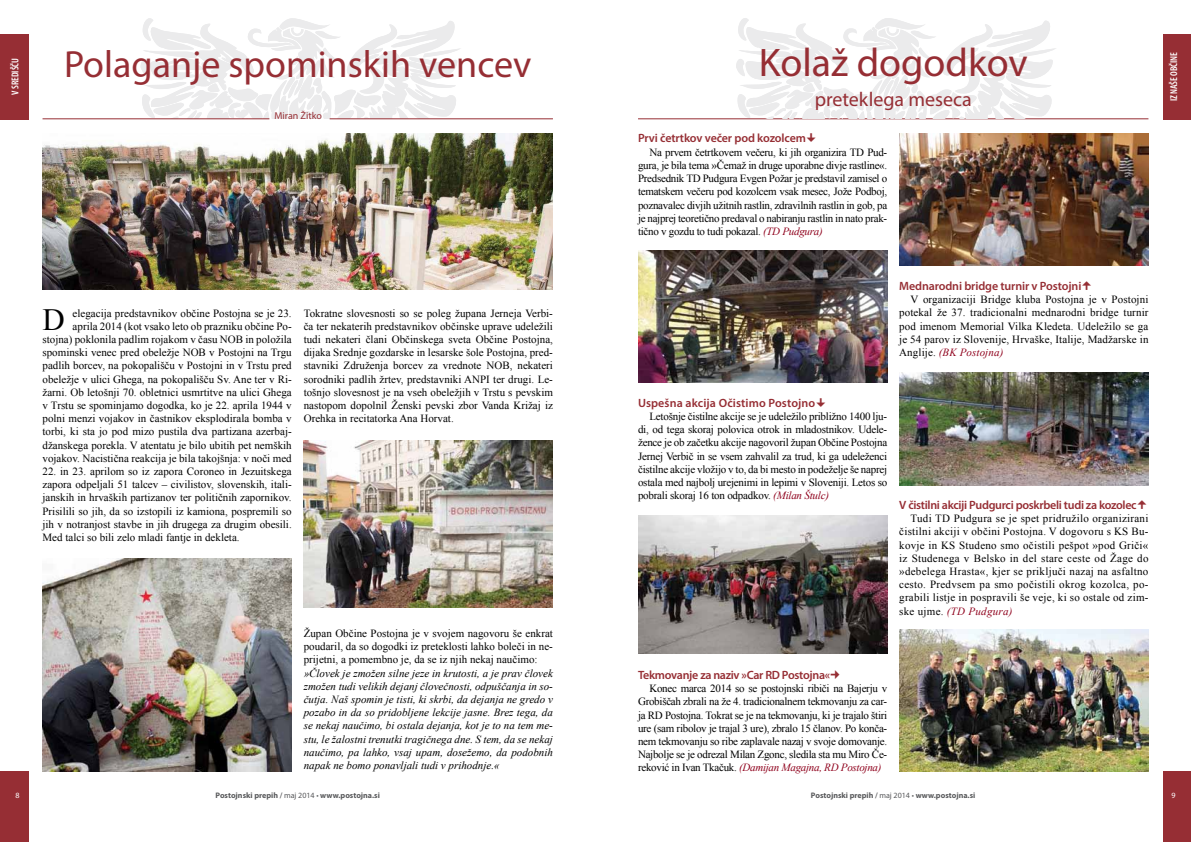
<style>
.page{position:relative;width:1191px;height:842px;background:#fff}
.page>*{position:absolute;margin:0;border:0;box-sizing:border-box;transform-origin:0 0}
.t1{font:40px "Myriad Pro";color:#962e34}
.t2{font:38px "Myriad Pro";color:#962e34}
.t3{font:30.9px "Times New Roman";color:#000}
.t4{font:20px "Myriad Pro";color:#962e34}
.t5{font:600 12px "Myriad Pro";letter-spacing:-.02em;color:#962e34}
.t6{font:600 12px "Myriad Pro";letter-spacing:.01em;color:#962e34}
.t7{font:11px/13.2px "Times New Roman";color:#000;text-align:justify}
.t8{font:italic 11px/13.2px "Times New Roman";color:#000;text-align:justify}
.t9{font:600 condensed 10px "Myriad Pro";letter-spacing:-.005em;color:#fff}
.t10{font:10px "Myriad Pro";color:#962e34}
.t11{font:700 8px "Myriad Pro";color:#58595b}
.t12{font:8px "Myriad Pro";color:#fff}
.s1{font-style:italic;color:#8f001c}
.s2{font-weight:600}
.s3{font-weight:400}
</style>
<div class="page">
<div style="left:0;top:771px;width:28px;height:71px;background:#962e34"></div>
<div style="left:1162px;top:771px;width:29px;height:71px;background:#962e34"></div>
<div style="left:1162px;top:34px;width:29px;height:85px;background:#962e34"></div>
<div style="left:0;top:34px;width:28px;height:85px;background:#962e34"></div>
<svg style="left:134px;top:18px;width:328px;height:101px"></svg>
<hr style="left:330px;top:119px;width:223px;height:1px;background:#962e34">
<hr style="left:638px;top:119px;width:510px;height:1px;background:#962e34">
<hr style="left:43px;top:119px;width:226px;height:1px;background:#962e34">
<img style="left:43px;top:133px;width:510px;height:156px">
<img style="left:43px;top:558px;width:249px;height:213px">
<img style="left:304px;top:441px;width:249px;height:166px">
<svg style="left:736px;top:18px;width:320px;height:100px"></svg>
<img style="left:899px;top:133px;width:249px;height:133px">
<img style="left:638px;top:250px;width:249px;height:133px">
<img style="left:899px;top:372px;width:249px;height:113px">
<img style="left:638px;top:515px;width:249px;height:138px">
<img style="left:899px;top:629px;width:249px;height:142px">
<p class="t9" style="left:10px;top:95px;width:38px;rotate:-90deg">V SREDIŠČU</p>
<h2 class="t2" style="left:64px;top:41px;width:469px">Polaganje spominskih vencev</h2>
<p class="t10" style="left:274px;top:109px;width:49px">Miran Žitko</p>
<p class="t7" style="left:43px;top:306px;width:251px;text-align:right">elegacija predstavnikov občine Postojna se je 23.<br>aprila 2014 (kot vsako leto ob prazniku občine Po&shy;stojna) poklonila padlim rojakom v času NOB in položila spominski venec pred obeležje NOB v Postojni na Trgu padlih borcev, na pokopališču v Postojni in v Trstu pred obeležje v ulici Ghega, na pokopališču Sv. Ane ter v Ri&shy;žarni. Ob letošnji 70. obletnici usmrtitve na ulici Ghega v Trstu se spominjamo dogodka, ko je 22. aprila 1944 v polni menzi vojakov in častnikov eksplodirala bomba v torbi, ki sta jo pod mizo pustila dva partizana azerbaj&shy;džanskega porekla. V atentatu je bilo ubitih pet nemških vojakov. Nacistična reakcija je bila takojšnja: v noči med</p>
<p class="t7" style="left:43px;top:464px;width:251px">22. in 23. aprilom so iz zapora Coroneo in Jezuitskega zapora odpeljali 51 talcev – civilistov, slovenskih, itali&shy;janskih in hrvaških partizanov ter političnih zapornikov.<br>Prisilili so jih, da so izstopili iz kamiona, pospremili so jih v notranjost stavbe in jih drugega za drugim obesili.<br>Med talci so bili zelo mladi fantje in dekleta.</p>
<h3 class="t3" style="left:43px;top:298px;width:24px">D</h3>
<p class="t7" style="left:304px;top:306px;width:251px">Tokratne slovesnosti so se poleg župana Jerneja Verbi&shy;ča ter nekaterih predstavnikov občinske uprave udeležili tudi nekateri člani Občinskega sveta Občine Postojna, dijaka Srednje gozdarske in lesarske šole Postojna, pred&shy;stavniki Združenja borcev za vrednote NOB, nekateri sorodniki padlih žrtev, predstavniki ANPI ter drugi. Le&shy;tošnjo slovesnost je na vseh obeležjih v Trstu s pevskim nastopom dopolnil Ženski pevski zbor Vanda Križaj iz Orehka in recitatorka Ana Horvat.</p>
<p class="t7" style="left:304px;top:626px;width:251px">Župan Občine Postojna je v svojem nagovoru še enkrat poudaril, da so dogodki iz preteklosti lahko boleči in ne&shy;prijetni, a pomembno je, da se iz njih nekaj naučimo:</p>
<p class="t8" style="left:304px;top:666px;width:251px">»Človek je zmožen silne jeze in krutosti, a je prav človek zmožen tudi velikih dejanj človečnosti, odpuščanja in so&shy;čutja. Naš spomin je tisti, ki skrbi, da dejanja ne gredo v pozabo in da so pridobljene lekcije jasne. Brez tega, da se nekaj naučimo, bi ostala dejanja, kot je to na tem me&shy;stu, le žalostni trenutki tragičnega dne. S tem, da se nekaj naučimo, pa lahko, vsaj upam, dosežemo, da podobnih napak ne bomo ponavljali tudi v prihodnje.«</p>
<h1 class="t1" style="left:758px;top:38px;width:271px">Kolaž dogodkov</h1>
<h3 class="t4" style="left:814px;top:87px;width:159px">preteklega meseca</h3>
<p class="t5" style="left:638px;top:131px;width:169px">Prvi četrtkov večer pod kozolcem</p>
<p class="t7" style="left:638px;top:145px;width:251px;text-indent:11px">Na prvem četrtkovem večeru, ki jih organizira TD Pud&shy;gura, je bila tema »Čemaž in druge uporabne divje rastline«.<br>Predsednik TD Pudgura Evgen Požar je predstavil zamisel o tematskem večeru pod kozolcem vsak mesec, Jože Podboj, poznavalec divjih užitnih rastlin, zdravilnih rastlin in gob, pa je najprej teoretično predaval o nabiranju rastlin in nato prak&shy;tično v gozdu to tudi pokazal. <span class="s1">(TD Pudgura)</span></p>
<p class="t5" style="left:899px;top:278px;width:184px">Mednarodni bridge turnir v Postojni</p>
<p class="t7" style="left:899px;top:292px;width:251px;text-indent:11px">V organizaciji Bridge kluba Postojna je v Postojni potekal že 37. tradicionalni mednarodni bridge turnir pod imenom Memorial Vilka Kledeta. Udeležilo se ga je 54 parov iz Slovenije, Hrvaške, Italije, Madžarske in Anglije. <span class="s1">(BK Postojna)</span></p>
<p class="t6" style="left:638px;top:395px;width:179px">Uspešna akcija Očistimo Postojno</p>
<p class="t7" style="left:638px;top:409px;width:251px;text-indent:11px">Letošnje čistilne akcije se je udeležilo približno 1400 lju&shy;di, od tega skoraj polovica otrok in mladostnikov. Udele&shy;žence je ob začetku akcije nagovoril župan Občine Postojna Jernej Verbič in se vsem zahvalil za trud, ki ga udeleženci čistilne akcije vložijo v to, da bi mesto in podeželje še naprej ostala med najbolj urejenimi in lepimi v Sloveniji. Letos so pobrali skoraj 16 ton odpadkov. <span class="s1">(Milan Štulc)</span></p>
<p class="t5" style="left:899px;top:497px;width:239px">V čistilni akciji Pudgurci poskrbeli tudi za kozolec</p>
<p class="t7" style="left:899px;top:511px;width:251px;text-indent:11px">Tudi TD Pudgura se je spet pridružilo organizirani čistilni akciji v občini Postojna. V dogovoru s KS Bu&shy;kovje in KS Studeno smo očistili pešpot »pod Griči« iz Studenega v Belsko in del stare ceste od Žage do »debelega Hrasta«, kjer se priključi nazaj na asfaltno cesto. Predvsem pa smo počistili okrog kozolca, po&shy;grabili listje in pospravili še veje, ki so ostale od zim&shy;ske ujme. <span class="s1">(TD Pudgura)</span></p>
<p class="t9" style="left:1168px;top:101px;width:51px;rotate:-90deg">IZ NAŠE OBČINE</p>
<p class="t5" style="left:638px;top:667px;width:194px">Tekmovanje za naziv »Car RD Postojna«</p>
<p class="t7" style="left:638px;top:682px;width:251px;text-indent:11px">Konec marca 2014 so se postojnski ribiči na Bajerju v Grobiščah zbrali na že 4. tradicionalnem tekmovanju za car&shy;ja RD Postojna. Tokrat se je na tekmovanju, ki je trajalo štiri ure (sam ribolov je trajal 3 ure), zbralo 15 članov. Po konča&shy;nem tekmovanju so ribe zaplavale nazaj v svoje domovanje.<br>Najbolje se je odrezal Milan Zgonc, sledila sta mu Miro Če&shy;reković in Ivan Tkačuk. <span class="s1">(Damijan Magajna, RD Postojna)</span></p>
<p class="t12" style="left:15px;top:790px;width:6px">8</p>
<p class="t11" style="left:216px;top:790px;width:166px">Postojnski prepih <span class="s2">/</span> <span class="s3">maj 2014 •</span> www.postojna.si</p>
<p class="t11" style="left:811px;top:790px;width:166px">Postojnski prepih <span class="s2">/</span> <span class="s3">maj 2014 •</span> www.postojna.si</p>
<p class="t12" style="left:1171px;top:790px;width:6px">9</p>
</div>
